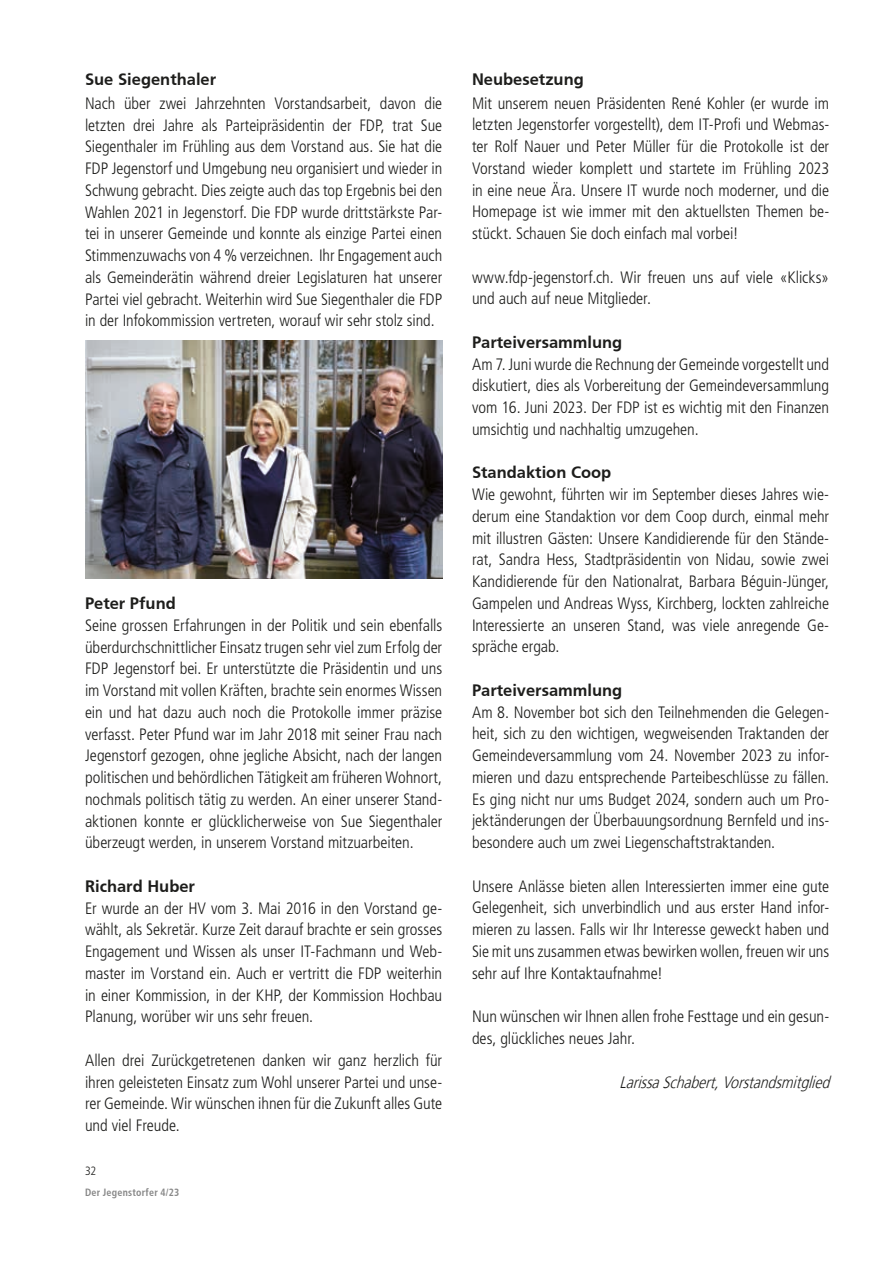
<style>
.page{position:relative;width:893px;height:1263px;background:#fff}
.page>*{position:absolute;margin:0;border:0;box-sizing:border-box;transform-origin:0 0}
.t1{font:300 condensed 16.5px/21.8px "Frutiger";letter-spacing:-.005em;color:#1d1d1b;text-align:justify}
.t2{font:700 16.5px "Frutiger CE";color:#1d1d1b}
.t3{font:italic 300 16.5px "Frutiger";color:#1d1d1b;scale:.85 1}
.t4{font:300 condensed 12px "Frutiger";color:#1d1d1b}
.t5{font:700 condensed 10.5px "Frutiger";letter-spacing:.025em;color:#878787;scale:.95 1}
</style>
<div class="page">
<img style="left:85px;top:341px;width:357px;height:238px">
<p class="t2" style="left:85px;top:69px;width:133px">Sue Siegenthaler</p>
<p class="t1" style="left:85px;top:92px;width:359px">Nach über zwei Jahrzehnten Vorstandsarbeit, davon die letzten drei Jahre als Parteipräsidentin der FDP, trat Sue Siegenthaler im Frühling aus dem Vorstand aus. Sie hat die FDP Jegenstorf und Umgebung neu organisiert und wieder in Schwung gebracht. Dies zeigte auch das top Ergebnis bei den Wahlen 2021 in Jegenstorf. Die FDP wurde drittstärkste Par&shy;tei in unserer Gemeinde und konnte als einzige Partei einen Stimmenzuwachs von 4 % verzeichnen. Ihr Engagement auch als Gemeinderätin während dreier Legislaturen hat unserer Partei viel gebracht. Weiterhin wird Sue Siegenthaler die FDP in der Infokommission vertreten, worauf wir sehr stolz sind.</p>
<p class="t2" style="left:85px;top:593px;width:92px">Peter Pfund</p>
<p class="t1" style="left:85px;top:614px;width:359px">Seine grossen Erfahrungen in der Politik und sein ebenfalls überdurchschnittlicher Einsatz trugen sehr viel zum Erfolg der FDP Jegenstorf bei. Er unterstützte die Präsidentin und uns im Vorstand mit vollen Kräften, brachte sein enormes Wissen ein und hat dazu auch noch die Protokolle immer präzise verfasst. Peter Pfund war im Jahr 2018 mit seiner Frau nach Jegenstorf gezogen, ohne jegliche Absicht, nach der langen politischen und behördlichen Tätigkeit am früheren Wohnort, nochmals politisch tätig zu werden. An einer unserer Stand&shy;aktionen konnte er glücklicherweise von Sue Siegenthaler überzeugt werden, in unserem Vorstand mitzuarbeiten.</p>
<p class="t2" style="left:85px;top:876px;width:112px">Richard Huber</p>
<p class="t1" style="left:85px;top:897px;width:359px">Er wurde an der HV vom 3. Mai 2016 in den Vorstand ge&shy;wählt, als Sekretär. Kurze Zeit darauf brachte er sein grosses Engagement und Wissen als unser IT-Fachmann und Web&shy;master im Vorstand ein. Auch er vertritt die FDP weiterhin in einer Kommission, in der KHP, der Kommission Hochbau Planung, worüber wir uns sehr freuen.</p>
<p class="t1" style="left:85px;top:1049px;width:359px">Allen drei Zurückgetretenen danken wir ganz herzlich für ihren geleisteten Einsatz zum Wohl unserer Partei und unse&shy;rer Gemeinde. Wir wünschen ihnen für die Zukunft alles Gute und viel Freude.</p>
<p class="t4" style="left:85px;top:1164px;width:13px">32</p>
<p class="t5" style="left:85px;top:1186px;width:101px">Der Jegenstorfer 4/23</p>
<p class="t2" style="left:472px;top:69px;width:113px">Neubesetzung</p>
<p class="t1" style="left:472px;top:92px;width:359px">Mit unserem neuen Präsidenten René Kohler (er wurde im letzten Jegenstorfer vorgestellt), dem IT-Profi und Webmas&shy;ter Rolf Nauer und Peter Müller für die Protokolle ist der Vorstand wieder komplett und startete im Frühling 2023 in eine neue Ära. Unsere IT wurde noch moderner, und die Homepage ist wie immer mit den aktuellsten Themen be&shy;stückt. Schauen Sie doch einfach mal vorbei!</p>
<p class="t1" style="left:472px;top:266px;width:359px">www.fdp-jegenstorf.ch. Wir freuen uns auf viele «Klicks» und auch auf neue Mitglieder.</p>
<p class="t2" style="left:472px;top:332px;width:152px">Parteiversammlung</p>
<p class="t1" style="left:472px;top:353px;width:359px">Am 7. Juni wurde die Rechnung der Gemeinde vorgestellt und diskutiert, dies als Vorbereitung der Gemeindeversammlung vom 16. Juni 2023. Der FDP ist es wichtig mit den Finanzen umsichtig und nachhaltig umzugehen.</p>
<p class="t2" style="left:472px;top:463px;width:141px">Standaktion Coop</p>
<p class="t1" style="left:472px;top:484px;width:359px">Wie gewohnt, führten wir im September dieses Jahres wie&shy;derum eine Standaktion vor dem Coop durch, einmal mehr mit illustren Gästen: Unsere Kandidierende für den Stände&shy;rat, Sandra Hess, Stadtpräsidentin von Nidau, sowie zwei Kandidierende für den Nationalrat, Barbara Béguin-Jünger, Gampelen und Andreas Wyss, Kirchberg, lockten zahlreiche Interessierte an unseren Stand, was viele anregende Ge&shy;spräche ergab.</p>
<p class="t2" style="left:472px;top:680px;width:152px">Parteiversammlung</p>
<p class="t1" style="left:472px;top:701px;width:359px;text-align:left">Am 8. November bot sich den Teilnehmenden die Gelegen&shy;heit, sich zu den wichtigen, wegweisenden Traktanden der Gemeindeversammlung vom 24. November 2023 zu infor&shy;mieren und dazu entsprechende Parteibeschlüsse zu fällen.<br>Es ging nicht nur ums Budget 2024, sondern auch um Pro&shy;jektänderungen der Überbauungsordnung Bernfeld und ins&shy;besondere auch um zwei Liegenschaftstraktanden.</p>
<p class="t1" style="left:472px;top:875px;width:359px">Unsere Anlässe bieten allen Interessierten immer eine gute Gelegenheit, sich unverbindlich und aus erster Hand infor&shy;mieren zu lassen. Falls wir Ihr Interesse geweckt haben und Sie mit uns zusammen etwas bewirken wollen, freuen wir uns sehr auf Ihre Kontaktaufnahme!</p>
<p class="t1" style="left:472px;top:1006px;width:359px">Nun wünschen wir Ihnen allen frohe Festtage und ein gesun&shy;des, glückliches neues Jahr.</p>
<p class="t3" style="left:620px;top:1072px;width:254px">LarissaSchabert,Vorstandsmitglied</p>
</div>
